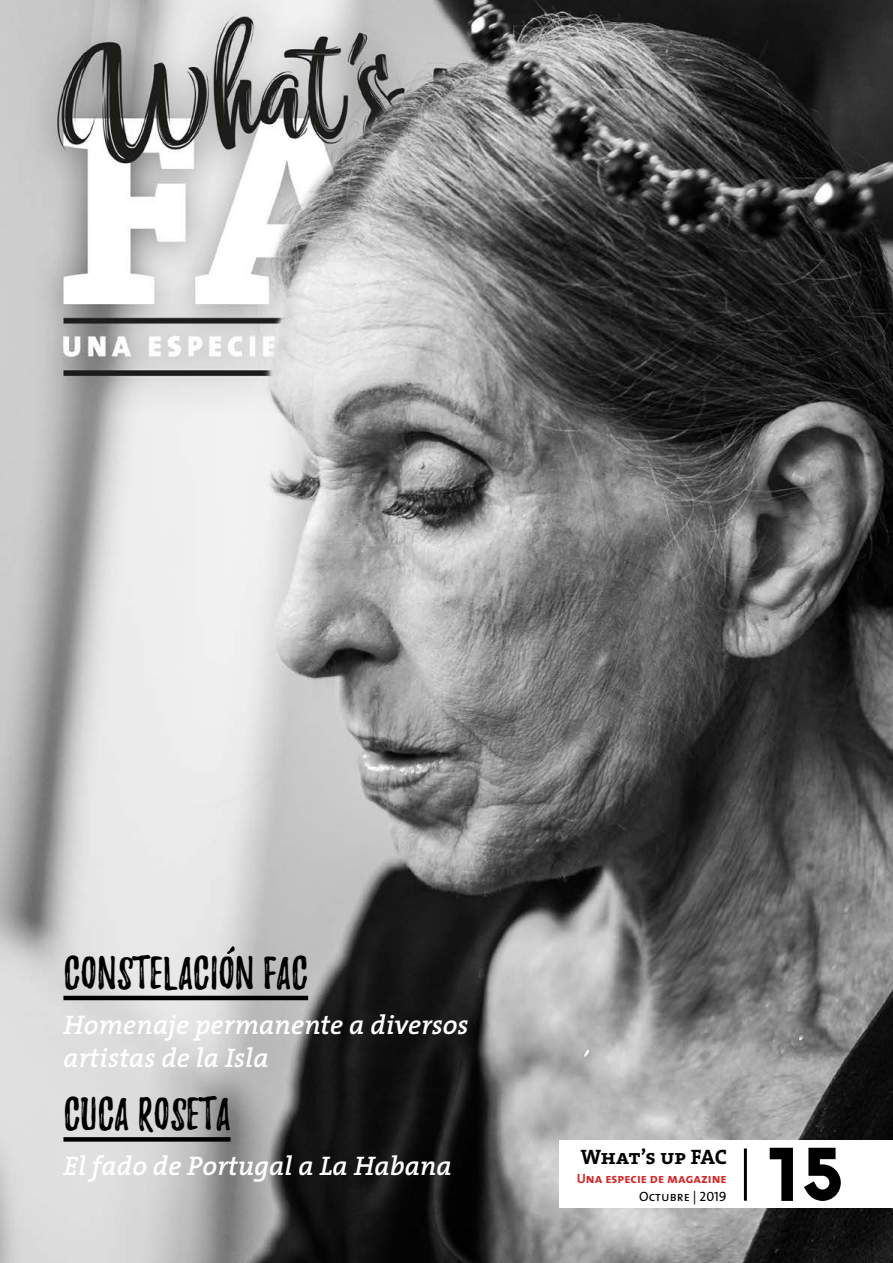
<style>
.page{position:relative;width:893px;height:1263px;background:#fff}
.page>*{position:absolute;margin:0;border:0;box-sizing:border-box;transform-origin:0 0}
.t1{font:75px "Bonkers";color:#000}
.t2{font:40.5px "Playlist Caps";color:#000}
.t3{font:italic 600 27px/33px "The Serif";color:#fff}
.t4{font:21px "The Serif Bold Caps";letter-spacing:-.02em;color:#000}
.t5{font:13.5px "The Sans Bold Caps";color:#d62627}
.t6{font:13.5px "The Sans Regular Caps";color:#000}
</style>
<div class="page">
<img style="left:0;top:0;width:893px;height:1263px">
<div style="left:560px;top:1140px;width:333px;height:67px;background:#fff"></div>
<hr style="left:744px;top:1148px;width:3px;height:53px;background:#000">
<svg style="left:583px;top:1049px;width:7px;height:9px"></svg>
<svg style="left:375px;top:60px;width:6px;height:5px"></svg>
<svg style="left:227px;top:946px;width:8px;height:8px"></svg>
<hr style="left:63px;top:996px;width:245px;height:4px;background:#000">
<svg style="left:63px;top:1137px;width:168px;height:4px"></svg>
<h2 class="t2" style="left:63px;top:955px;width:246px">CONSTELACION FAC</h2>
<p class="t3" style="left:63px;top:1007px;width:407px">Homenaje permanente a diversos artistas de la Isla</p>
<h2 class="t2" style="left:63px;top:1096px;width:169px">CUCA ROSETA</h2>
<p class="t3" style="left:63px;top:1149px;width:390px">El fado de Portugal a La Habana</p>
<p class="t4" style="left:581px;top:1139px;width:148px">What’s up FAC</p>
<p class="t5" style="left:577px;top:1167px;width:152px">Una especie de magazine</p>
<p class="t6" style="left:639px;top:1189px;width:89px">Octubre | 2019</p>
<h1 class="t1" style="left:770px;top:1128px;width:81px">15</h1>
</div>
